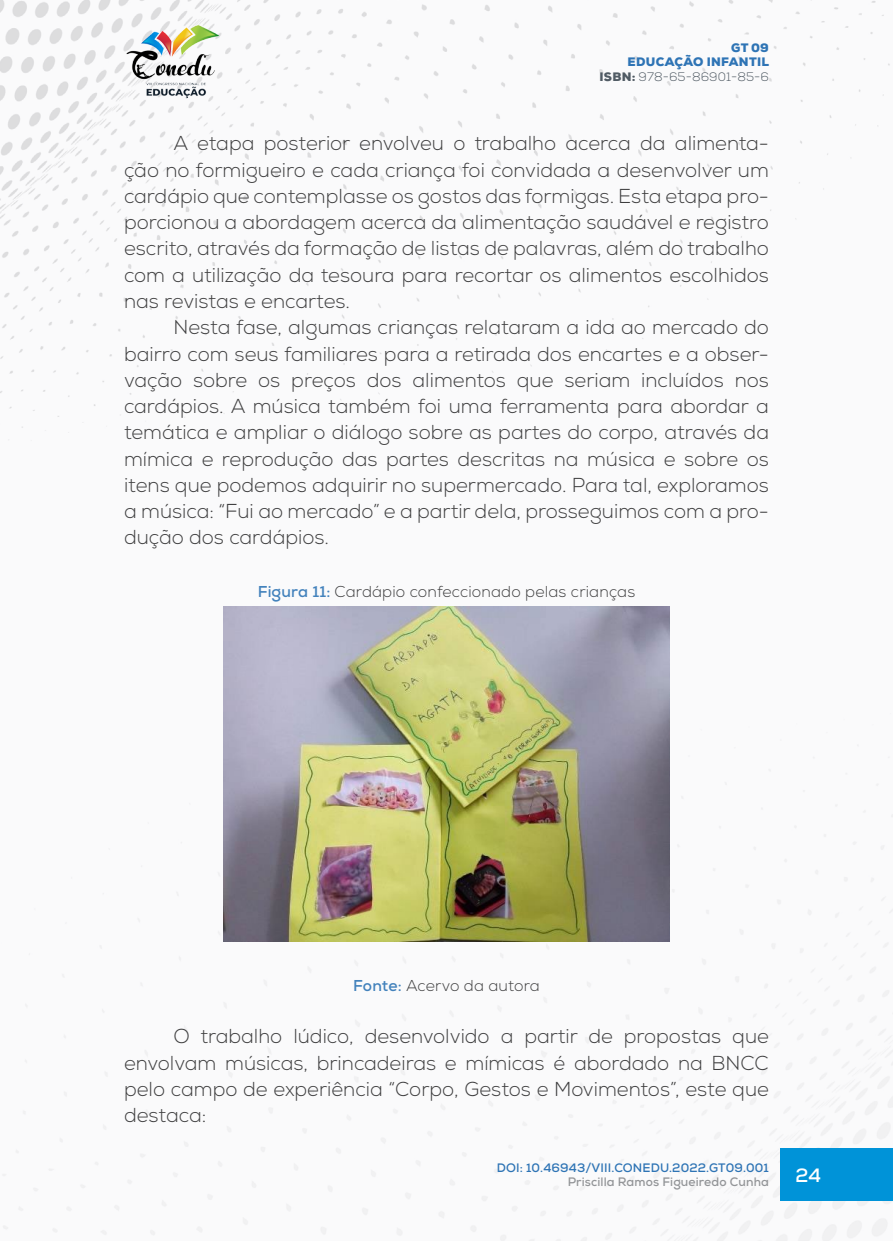
<style>
.page{position:relative;width:893px;height:1241px;background:#fff}
.page>*{position:absolute;margin:0;border:0;box-sizing:border-box;transform-origin:0 0}
._8_CORPO{font:300 20.12px/26.2px "Nexa";color:#3e3e3f;text-align:justify}
.t1{font:700 19.25px "Nexa";color:#fff}
._11_LEGENDAS{font:300 15.75px "Nexa";letter-spacing:.01em;color:#3e3e3f}
._12_FONTES{font:300 15.75px "Nexa";letter-spacing:.01em;color:#3e3e3f}
.t2{font:900 12.25px/14.7px "Nexa";letter-spacing:.025em;color:#2e74b5;text-align:right}
.t3{font:700 12.25px "Nexa";letter-spacing:.01em;color:#2e74b5}
.t4{font:700 12.25px "Nexa";letter-spacing:.01em;color:#939598}
.s1{color:#505b64}
.s2{font-weight:300;color:#505b64}
.s3{font-weight:700;color:#4382bc}
</style>
<div class="page">
<img style="left:0;top:0;width:893px;height:1240px">
<div style="left:781px;top:1148px;width:112px;height:52px;background:#0093d8"></div>
<img style="left:124px;top:25px;width:98px;height:74px">
<img style="left:223px;top:606px;width:447px;height:335px">
<p class="t2" style="left:599px;top:40px;width:171px">GT 09<br>EDUCAÇÃO INFANTIL<br><span class="s1">ISBN:</span> <span class="s2">978-65-86901-85-6</span></p>
<p class="_8_CORPO" style="left:124px;top:131px;width:646px;text-indent:50px">A etapa posterior envolveu o trabalho acerca da alimenta&shy;ção no formigueiro e cada criança foi convidada a desenvolver um cardápio que contemplasse os gostos das formigas. Esta etapa pro&shy;porcionou a abordagem acerca da alimentação saudável e registro escrito, através da formação de listas de palavras, além do trabalho com a utilização da tesoura para recortar os alimentos escolhidos nas revistas e encartes.</p>
<p class="_8_CORPO" style="left:124px;top:315px;width:646px;text-indent:50px">Nesta fase, algumas crianças relataram a ida ao mercado do bairro com seus familiares para a retirada dos encartes e a obser&shy;vação sobre os preços dos alimentos que seriam incluídos nos cardápios. A música também foi uma ferramenta para abordar a temática e ampliar o diálogo sobre as partes do corpo, através da mímica e reprodução das partes descritas na música e sobre os itens que podemos adquirir no supermercado. Para tal, exploramos a música: “Fui ao mercado” e a partir dela, prosseguimos com a pro&shy;dução dos cardápios.</p>
<p class="_11_LEGENDAS" style="left:258px;top:582px;width:379px"><span class="s3">Figura 11:</span> Cardápio confeccionado pelas crianças</p>
<p class="_12_FONTES" style="left:353px;top:976px;width:188px"><span class="s3">Fonte:</span> Acervo da autora</p>
<p class="_8_CORPO" style="left:124px;top:1023px;width:646px;text-indent:50px">O trabalho lúdico, desenvolvido a partir de propostas que envolvam músicas, brincadeiras e mímicas é abordado na BNCC pelo campo de experiência “Corpo, Gestos e Movimentos”, este que destaca:</p>
<p class="t3" style="left:497px;top:1159px;width:274px">DOI: 10.46943/VIII.CONEDU.2022.GT09.001</p>
<p class="t4" style="left:568px;top:1173px;width:203px">Priscilla Ramos Figueiredo Cunha</p>
<p class="t1" style="left:796px;top:1162px;width:27px">24</p>
</div>
